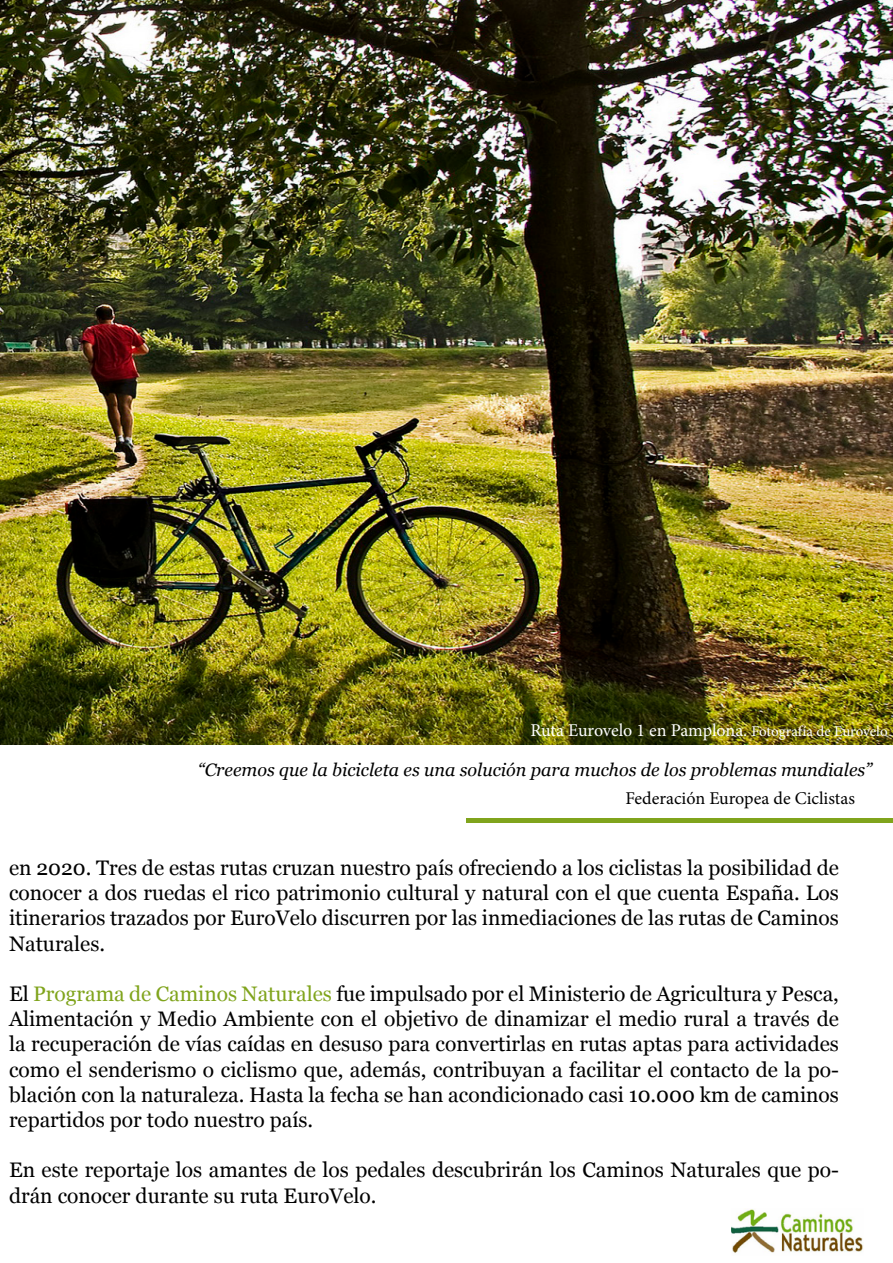
<style>
.page{position:relative;width:893px;height:1263px;background:#fff}
.page>*{position:absolute;margin:0;border:0;box-sizing:border-box;transform-origin:0 0}
.t1{font:21px/25.2px "Georgia";color:#000;text-align:justify}
.t2{font:italic 18px "Georgia";color:#000}
.t3{font:18px "Minion Pro";letter-spacing:-.01em;color:#fff}
.t4{font:18px "Minion Pro";color:#000}
.s1{font-size:15px}
.s2{color:#80a41c}
</style>
<div class="page">
<img style="left:0;top:0;width:893px;height:744px">
<hr style="left:466px;top:819px;width:427px;height:4px;background:#80a41c">
<img style="left:731px;top:1209px;width:132px;height:44px">
<p class="t3" style="left:530px;top:718px;width:359px">Ruta Eurovelo 1 en Pamplona. <span class="s1">Fotografía de Eurovelo</span></p>
<p class="t2" style="left:198px;top:759px;width:676px">“Creemos que la bicicleta es una solución para muchos de los problemas mundiales”</p>
<p class="t4" style="left:625px;top:786px;width:231px">Federación Europea de Ciclistas</p>
<p class="t1" style="left:9px;top:855px;width:831px">en 2020. Tres de estas rutas cruzan nuestro país ofreciendo a los ciclistas la posibilidad de conocer a dos ruedas el rico patrimonio cultural y natural con el que cuenta España. Los itinerarios trazados por EuroVelo discurren por las inmediaciones de las rutas de Caminos Naturales.</p>
<p class="t1" style="left:9px;top:981px;width:831px">El <span class="s2">Programa de Caminos Naturales</span> fue impulsado por el Ministerio de Agricultura y Pesca, Alimentación y Medio Ambiente con el objetivo de dinamizar el medio rural a través de la recuperación de vías caídas en desuso para convertirlas en rutas aptas para actividades como el senderismo o ciclismo que, además, contribuyan a facilitar el contacto de la po&shy;blación con la naturaleza. Hasta la fecha se han acondicionado casi 10.000 km de caminos repartidos por todo nuestro país.</p>
<p class="t1" style="left:9px;top:1158px;width:831px">En este reportaje los amantes de los pedales descubrirán los Caminos Naturales que po&shy;drán conocer durante su ruta EuroVelo.</p>
</div>
